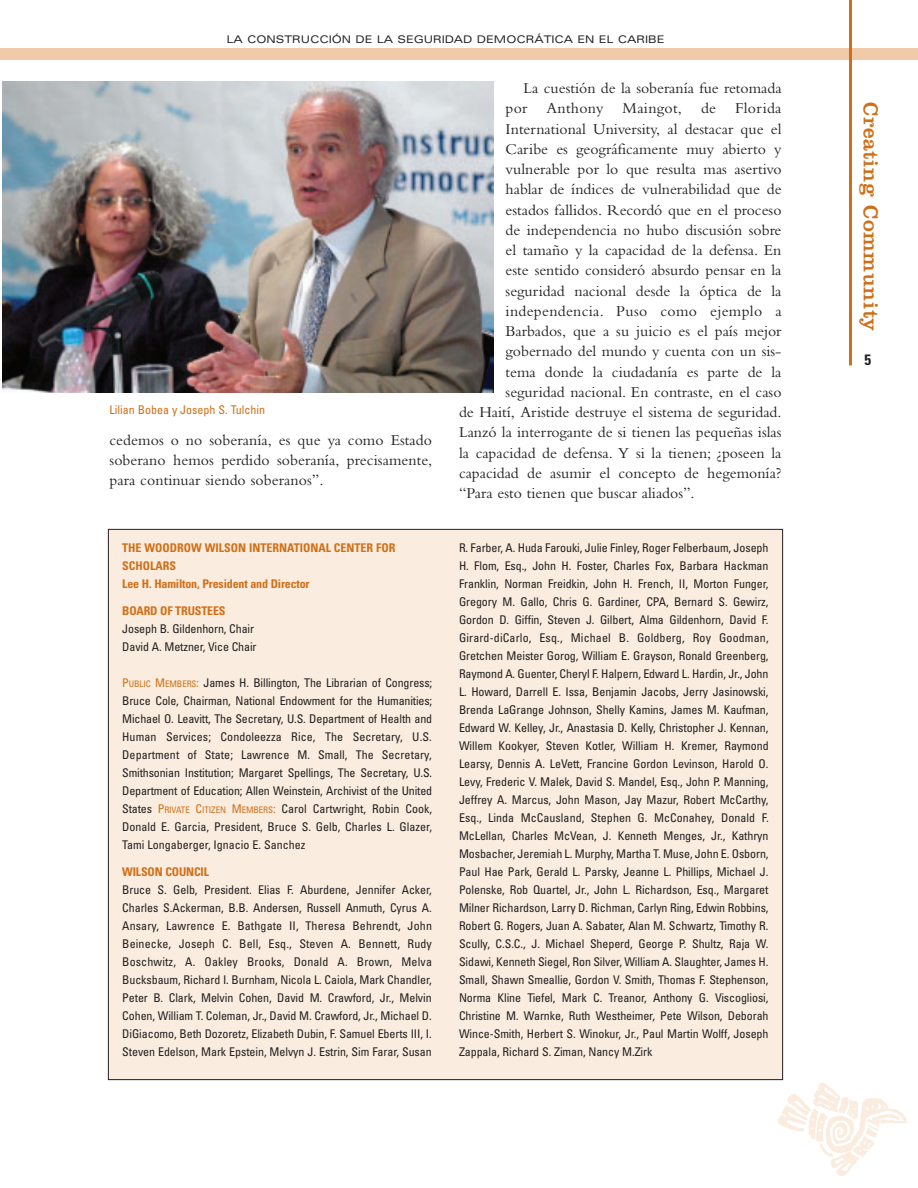
<style>
.page{position:relative;width:918px;height:1188px;background:#fff}
.page>*{position:absolute;margin:0;border:0;box-sizing:border-box;transform-origin:0 0}
.t1{font:21px "Clarendon";letter-spacing:.03em;color:#d06f18}
.t2{font:15.75px/20.2px "Bembo";color:#231f20;text-align:justify}
.t3{font:15.75px "Bembo";letter-spacing:.02em;color:#231f20}
.t4{font:700 condensed 15px "Univers";color:#231f20}
.t5{font:condensed 12px/18px "Univers";letter-spacing:-.005em;color:#231f20;text-align:justify}
.t6{font:700 condensed 12px/18px "Univers";letter-spacing:-.015em;color:#d06f18}
.t7{font:condensed 12px "Univers";color:#d06f18}
.t8{font:expanded 10.5px "Univers";color:#231f20}
.s1{color:#d06f18}
.s2{font-size:9px;color:#d06f18}
</style>
<div class="page">
<img style="left:757px;top:1059px;width:150px;height:117px">
<div style="left:0;top:48px;width:918px;height:12px;background:#f1caa9"></div>
<img style="left:3px;top:81px;width:491px;height:312px">
<div style="left:108px;top:529px;width:675px;height:551px;background:#faeddf"></div>
<hr style="left:849px;top:0;width:3px;height:365px;background:#d06f18">
<p class="t8" style="left:227px;top:35px;width:439px">LA CONSTRUCCIÓN DE LA SEGURIDAD DEMOCRÁTICA EN EL CARIBE</p>
<p class="t7" style="left:110px;top:405px;width:157px">Lilian Bobea y Joseph S. Tulchin</p>
<h2 class="t2" style="left:110px;top:431px;width:324px">cedemos o no soberanía, es que ya como Estado soberano hemos perdido soberanía, precisamente, para continuar siendo soberanos”.</h2>
<p class="t6" style="left:122px;top:540px;width:275px">THE WOODROW WILSON INTERNATIONAL CENTER FOR<br>SCHOLARS<br>Lee H. Hamilton, President and Director</p>
<p class="t6" style="left:122px;top:603px;width:105px">BOARD OF TRUSTEES</p>
<p class="t5" style="left:122px;top:621px;width:136px">Joseph B. Gildenhorn, Chair<br>David A. Metzner, Vice Chair</p>
<p class="t5" style="left:122px;top:675px;width:312px"><span class="s1">P</span><span class="s2">UBLIC</span> <span class="s1">M</span><span class="s2">EMBERS</span><span class="s1">:</span> James H. Billington, The Librarian of Congress; Bruce Cole, Chairman, National Endowment for the Humanities; Michael O. Leavitt, The Secretary, U.S. Department of Health and Human Services; Condoleezza Rice, The Secretary, U.S.<br>Department of State; Lawrence M. Small, The Secretary, Smithsonian Institution; Margaret Spellings, The Secretary, U.S.<br>Department of Education; Allen Weinstein, Archivist of the United States <span class="s1">P</span><span class="s2">RIVATE</span> <span class="s1">C</span><span class="s2">ITIZEN</span> <span class="s1">M</span><span class="s2">EMBERS</span><span class="s1">:</span> Carol Cartwright, Robin Cook, Donald E. Garcia, President, Bruce S. Gelb, Charles L. Glazer, Tami Longaberger, Ignacio E. Sanchez</p>
<p class="t6" style="left:122px;top:864px;width:88px">WILSON COUNCIL</p>
<p class="t5" style="left:122px;top:882px;width:311px">Bruce S. Gelb, President. Elias F. Aburdene, Jennifer Acker, Charles S.Ackerman, B.B. Andersen, Russell Anmuth, Cyrus A.<br>Ansary, Lawrence E. Bathgate II, Theresa Behrendt, John Beinecke, Joseph C. Bell, Esq., Steven A. Bennett, Rudy Boschwitz, A. Oakley Brooks, Donald A. Brown, Melva Bucksbaum, Richard I. Burnham, Nicola L. Caiola, Mark Chandler, Peter B. Clark, Melvin Cohen, David M. Crawford, Jr., Melvin Cohen, William T. Coleman, Jr., David M. Crawford, Jr., Michael D.<br>DiGiacomo, Beth Dozoretz, Elizabeth Dubin, F. Samuel Eberts III, I.<br>Steven Edelson, Mark Epstein, Melvyn J. Estrin, Sim Farar, Susan</p>
<h2 class="t2" style="left:524px;top:80px;width:259px">La cuestión de la soberanía fue retomada</h2>
<h2 class="t3" style="left:506px;top:103px;width:277px">por Anthony Maingot, de Florida</h2>
<h2 class="t2" style="left:506px;top:120px;width:277px">International University, al destacar que el</h2>
<h2 class="t2" style="left:506px;top:140px;width:277px">Caribe es geográficamente muy abierto y</h2>
<h2 class="t2" style="left:506px;top:161px;width:278px">vulnerable por lo que resulta mas asertivo</h2>
<h2 class="t2" style="left:506px;top:181px;width:277px">hablar de índices de vulnerabilidad que de</h2>
<h2 class="t2" style="left:506px;top:201px;width:277px">estados fallidos. Recordó que en el proceso</h2>
<h2 class="t2" style="left:506px;top:221px;width:277px">de independencia no hubo discusión sobre</h2>
<h2 class="t2" style="left:506px;top:242px;width:277px">el tamaño y la capacidad de la defensa. En</h2>
<h2 class="t2" style="left:506px;top:262px;width:277px">este sentido consideró absurdo pensar en la</h2>
<h2 class="t2" style="left:506px;top:282px;width:277px">seguridad nacional desde la óptica de la</h2>
<h2 class="t3" style="left:506px;top:305px;width:278px">independencia. Puso como ejemplo a</h2>
<h2 class="t2" style="left:506px;top:323px;width:277px">Barbados, que a su juicio es el país mejor</h2>
<h2 class="t2" style="left:506px;top:343px;width:277px">gobernado del mundo y cuenta con un sis-</h2>
<h2 class="t2" style="left:506px;top:363px;width:277px">tema donde la ciudadanía es parte de la</h2>
<h2 class="t2" style="left:506px;top:383px;width:277px">seguridad nacional. En contraste, en el caso</h2>
<h2 class="t2" style="left:459px;top:404px;width:324px">de Haití, Aristide destruye el sistema de seguridad.</h2>
<h2 class="t2" style="left:459px;top:424px;width:324px">Lanzó la interrogante de si tienen las pequeñas islas</h2>
<h2 class="t2" style="left:459px;top:444px;width:324px">la capacidad de defensa. Y si la tienen; ¿poseen la</h2>
<h2 class="t2" style="left:459px;top:464px;width:324px">capacidad de asumir el concepto de hegemonía?</h2>
<h2 class="t2" style="left:459px;top:485px;width:237px">“Para esto tienen que buscar aliados”.</h2>
<p class="t5" style="left:459px;top:540px;width:311px">R. Farber, A. Huda Farouki, Julie Finley, Roger Felberbaum, Joseph H. Flom, Esq., John H. Foster, Charles Fox, Barbara Hackman Franklin, Norman Freidkin, John H. French, II, Morton Funger, Gregory M. Gallo, Chris G. Gardiner, CPA, Bernard S. Gewirz, Gordon D. Giffin, Steven J. Gilbert, Alma Gildenhorn, David F.<br>Girard-diCarlo, Esq., Michael B. Goldberg, Roy Goodman, Gretchen Meister Gorog, William E. Grayson, Ronald Greenberg, Raymond A. Guenter, Cheryl F. Halpern, Edward L. Hardin, Jr., John L. Howard, Darrell E. Issa, Benjamin Jacobs, Jerry Jasinowski, Brenda LaGrange Johnson, Shelly Kamins, James M. Kaufman, Edward W. Kelley, Jr., Anastasia D. Kelly, Christopher J. Kennan, Willem Kookyer, Steven Kotler, William H. Kremer, Raymond Learsy, Dennis A. LeVett, Francine Gordon Levinson, Harold O.<br>Levy, Frederic V. Malek, David S. Mandel, Esq., John P. Manning, Jeffrey A. Marcus, John Mason, Jay Mazur, Robert McCarthy, Esq., Linda McCausland, Stephen G. McConahey, Donald F.<br>McLellan, Charles McVean, J. Kenneth Menges, Jr., Kathryn Mosbacher, Jeremiah L. Murphy, Martha T. Muse, John E. Osborn, Paul Hae Park, Gerald L. Parsky, Jeanne L. Phillips, Michael J.<br>Polenske, Rob Quartel, Jr., John L. Richardson, Esq., Margaret Milner Richardson, Larry D. Richman, Carlyn Ring, Edwin Robbins, Robert G. Rogers, Juan A. Sabater, Alan M. Schwartz, Timothy R.<br>Scully, C.S.C., J. Michael Sheperd, George P. Shultz, Raja W.<br>Sidawi, Kenneth Siegel, Ron Silver, William A. Slaughter, James H.<br>Small, Shawn Smeallie, Gordon V. Smith, Thomas F. Stephenson, Norma Kline Tiefel, Mark C. Treanor, Anthony G. Viscogliosi, Christine M. Warnke, Ruth Westheimer, Pete Wilson, Deborah Wince-Smith, Herbert S. Winokur, Jr., Paul Martin Wolff, Joseph Zappala, Richard S. Ziman, Nancy M.Zirk</p>
<h1 class="t1" style="left:878px;top:102px;width:231px;rotate:90deg">Creating Community</h1>
<p class="t4" style="left:864px;top:354px;width:8px">5</p>
</div>
